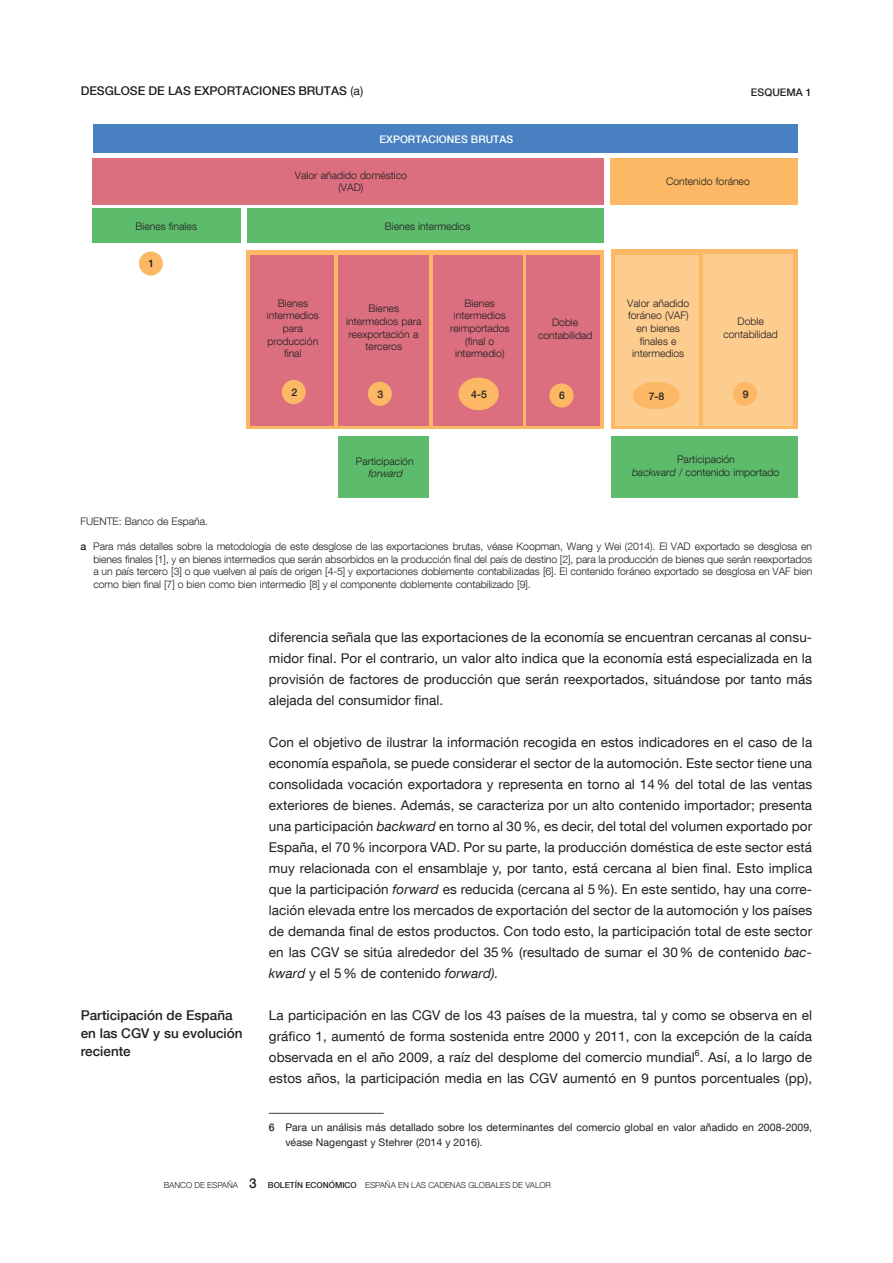
<style>
.page{position:relative;width:893px;height:1263px;background:#fff}
.page>*{position:absolute;margin:0;border:0;box-sizing:border-box;transform-origin:0 0}
.Texto_artículo{font:13.5px/21px "Bd E Neue Helvetica";letter-spacing:.005em;color:#231f20;text-align:justify}
.t1{font:500 13.5px/18px "Bd E Neue Helvetica";color:#231f20}
.t2{font:500 12px "Bd E Neue Helvetica";letter-spacing:-.005em;color:#231f20}
.t3{font:300 10.5px/12.6px "Bd E Neue Helvetica";color:#231f20;text-align:center}
.Citas_texto{font:10.5px/15px "Bd E Neue Helvetica";letter-spacing:.005em;color:#231f20}
.t4{font:500 10.5px "Bd E Neue Helvetica";letter-spacing:.005em;color:#231f20}
.t5{font:500 10.5px "Bd E Neue Helvetica";letter-spacing:.005em;color:#fff}
.t6{font:300 8.25px "Bd E Neue Helvetica";color:#231f20}
.s1{font-weight:400}
.s2{font-style:italic}
.s3{font-weight:500}
.s4{font-weight:500;font-size:13.5px}
</style>
<div class="page">
<div style="left:93px;top:158px;width:511px;height:46px;background:#db6f7f"></div>
<div style="left:93px;top:125px;width:705px;height:28px;background:#4880c2"></div>
<div style="left:610px;top:158px;width:188px;height:46px;background:#fcb864"></div>
<div style="left:93px;top:209px;width:148px;height:34px;background:#5cbc6b"></div>
<div style="left:139px;top:252px;width:24px;height:23px;background:#fcb864;border-radius:50%"></div>
<div style="left:246px;top:250px;width:358px;height:178px;background:#fcb864"></div>
<div style="left:250px;top:255px;width:84px;height:170px;background:#db6f7f"></div>
<div style="left:247px;top:208px;width:357px;height:35px;background:#5cbc6b"></div>
<div style="left:338px;top:255px;width:90px;height:170px;background:#db6f7f"></div>
<div style="left:433px;top:255px;width:89px;height:170px;background:#db6f7f"></div>
<div style="left:526px;top:255px;width:73px;height:171px;background:#db6f7f"></div>
<div style="left:282px;top:380px;width:24px;height:24px;background:#fcb864;border-radius:50%"></div>
<div style="left:368px;top:382px;width:24px;height:24px;background:#fcb864;border-radius:50%"></div>
<div style="left:458px;top:378px;width:41px;height:32px;background:#fcb864;border-radius:50%"></div>
<div style="left:549px;top:383px;width:25px;height:24px;background:#fcb864;border-radius:50%"></div>
<div style="left:611px;top:250px;width:186px;height:179px;background:#fcb864"></div>
<div style="left:615px;top:255px;width:84px;height:171px;background:#fdcd90"></div>
<div style="left:703px;top:254px;width:90px;height:171px;background:#fdcd90"></div>
<div style="left:632px;top:382px;width:48px;height:27px;background:#fcb864;border-radius:50%"></div>
<div style="left:733px;top:382px;width:24px;height:24px;background:#fcb864;border-radius:50%"></div>
<div style="left:338px;top:436px;width:90px;height:62px;background:#5cbc6b"></div>
<div style="left:611px;top:436px;width:187px;height:62px;background:#5cbc6b"></div>
<hr style="left:269px;top:1113px;width:115px;height:1px;background:#3e3e3f">
<p class="t2" style="left:81px;top:84px;width:284px">DESGLOSE DE LAS EXPORTACIONES BRUTAS <span class="s1">(a)</span></p>
<p class="t4" style="left:751px;top:86px;width:62px">ESQUEMA 1</p>
<p class="t3" style="left:135px;top:220px;width:63px">Bienes finales</p>
<p class="t4" style="left:149px;top:257px;width:7px">1</p>
<p class="t5" style="left:380px;top:133px;width:135px">EXPORTACIONES BRUTAS</p>
<p class="t3" style="left:295px;top:169px;width:114px">Valor añadido doméstico (VAD)</p>
<p class="t3" style="left:267px;top:296px;width:54px">Bienes intermedios para producción final</p>
<p class="t3" style="left:385px;top:220px;width:87px">Bienes intermedios</p>
<p class="t3" style="left:346px;top:302px;width:77px">Bienes intermedios para reexportación a terceros</p>
<p class="t3" style="left:450px;top:296px;width:61px">Bienes intermedios reimportados (final o intermedio)</p>
<p class="t3" style="left:538px;top:316px;width:56px">Doble contabilidad</p>
<p class="t4" style="left:291px;top:386px;width:7px">2</p>
<p class="t4" style="left:378px;top:388px;width:7px">3</p>
<p class="t4" style="left:471px;top:388px;width:17px">4-5</p>
<p class="t4" style="left:559px;top:389px;width:7px">6</p>
<p class="t3" style="left:666px;top:175px;width:85px">Contenido foráneo</p>
<p class="t3" style="left:627px;top:296px;width:63px">Valor añadido foráneo (VAF) en bienes finales e intermedios</p>
<p class="t3" style="left:723px;top:315px;width:56px">Doble contabilidad</p>
<p class="t4" style="left:649px;top:389px;width:17px">7-8</p>
<p class="t4" style="left:743px;top:388px;width:7px">9</p>
<p class="t3" style="left:356px;top:454px;width:59px">Participación <span class="s2">forward</span></p>
<p class="t3" style="left:632px;top:453px;width:149px">Participación<br><span class="s2">backward</span> / contenido importado</p>
<p class="t3" style="left:80px;top:515px;width:129px">FUENTE: Banco de España.</p>
<p class="t3" style="left:93px;top:540px;width:720px;text-align:justify;text-indent:-13px"><span class="s3">a</span> Para más detalles sobre la metodología de este desglose de las exportaciones brutas, véase Koopman, Wang y Wei (2014). El VAD exportado se desglosa en bienes finales [1], y en bienes intermedios que serán absorbidos en la producción final del país de destino [2], para la producción de bienes que serán reexportados a un país tercero [3] o que vuelven al país de origen [4-5] y exportaciones doblemente contabilizadas [6]. El contenido foráneo exportado se desglosa en VAF bien como bien final [7] o bien como bien intermedio [8] y el componente doblemente contabilizado [9].</p>
<p class="t1" style="left:81px;top:1006px;width:163px">Participación de España en las CGV y su evolución reciente</p>
<p class="Texto_artículo" style="left:269px;top:626px;width:545px">diferencia señala que las exportaciones de la economía se encuentran cercanas al consu&shy;midor final. Por el contrario, un valor alto indica que la economía está especializada en la provisión de factores de producción que serán reexportados, situándose por tanto más alejada del consumidor final.</p>
<p class="Texto_artículo" style="left:269px;top:731px;width:545px">Con el objetivo de ilustrar la información recogida en estos indicadores en el caso de la economía española, se puede considerar el sector de la automoción. Este sector tiene una consolidada vocación exportadora y representa en torno al 14% del total de las ventas exteriores de bienes. Además, se caracteriza por un alto contenido importador; presenta una participación <span class="s2">backward</span> en torno al 30%, es decir, del total del volumen exportado por España, el 70% incorpora VAD. Por su parte, la producción doméstica de este sector está muy relacionada con el ensamblaje y, por tanto, está cercana al bien final. Esto implica que la participación <span class="s2">forward</span> es reducida (cercana al 5%). En este sentido, hay una corre&shy;lación elevada entre los mercados de exportación del sector de la automoción y los países de demanda final de estos productos. Con todo esto, la participación total de este sector en las CGV se sitúa alrededor del 35% (resultado de sumar el 30% de contenido <span class="s2">bac‑ kward</span> y el 5% de contenido <span class="s2">forward).</span></p>
<p class="Texto_artículo" style="left:269px;top:1004px;width:545px">La participación en las CGV de los 43 países de la muestra, tal y como se observa en el gráfico 1, aumentó de forma sostenida entre 2000 y 2011, con la excepción de la caída observada en el año 2009, a raíz del desplome del comercio mundial<sup>6</sup>. Así, a lo largo de estos años, la participación media en las CGV aumentó en 9 puntos porcentuales (pp),</p>
<p class="Citas_texto" style="left:285px;top:1119px;width:528px;text-indent:-16px"><span class="s3">6</span> Para un análisis más detallado sobre los determinantes del comercio global en valor añadido en 2008‑2009, véase Nagengast y Stehrer (2014 y 2016).</p>
<p class="t6" style="left:164px;top:1179px;width:389px">BANCO DE ESPAÑA <span class="s4">3</span> <span class="s3">BOLETÍN ECONÓMICO</span> ESPAÑA EN LAS CADENAS GLOBALES DE VALOR</p>
</div>
